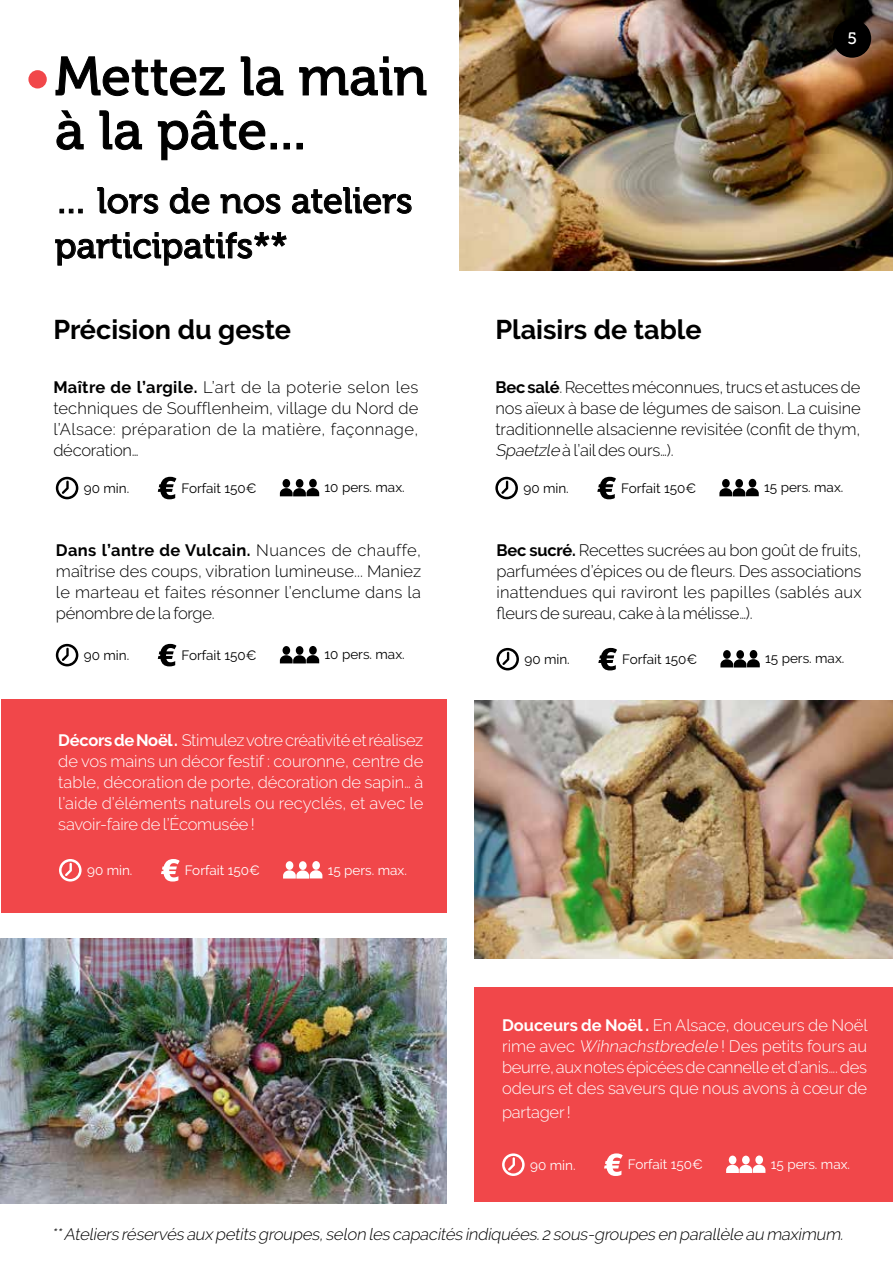
<style>
.page{position:relative;width:893px;height:1263px;background:#fff}
.page>*{position:absolute;margin:0;border:0;box-sizing:border-box;transform-origin:0 0}
.t1{font:54px/54px "Museo 500";color:#000}
.t2{font:36px/45px "Museo 500";color:#000}
.t3{font:700 27px "Raleway";color:#000}
.t4{font:300 16.5px/21px "Raleway";color:#000;text-align:justify}
.t5{font:300 16.5px/21px "Raleway";letter-spacing:-.015em;color:#fff;text-align:justify}
.t6{font:italic 300 16.5px "Raleway";color:#000}
.t7{font:16.5px "Museo 500";color:#fff}
.t8{font:13.5px "Raleway";color:#000}
.t9{font:13.5px "Raleway";color:#fff}
.s1{font-family:"Raleway";font-size:21px;color:#fff}
.s2{font-weight:700}
.s3{font-style:italic}
</style>
<div class="page">
<div style="left:1px;top:700px;width:445px;height:213px;background:#f1474a"></div>
<svg style="left:0;top:643px;width:117px;height:561px"></svg>
<svg style="left:55px;top:56px;width:170px;height:40px"></svg>
<svg style="left:240px;top:56px;width:44px;height:40px"></svg>
<svg style="left:299px;top:56px;width:128px;height:40px"></svg>
<svg style="left:56px;top:110px;width:28px;height:40px"></svg>
<svg style="left:99px;top:110px;width:43px;height:40px"></svg>
<svg style="left:158px;top:110px;width:119px;height:51px"></svg>
<svg style="left:284px;top:143px;width:6px;height:6px"></svg>
<svg style="left:297px;top:143px;width:6px;height:6px"></svg>
<svg style="left:60px;top:209px;width:23px;height:4px"></svg>
<svg style="left:97px;top:187px;width:62px;height:27px"></svg>
<svg style="left:170px;top:187px;width:40px;height:27px"></svg>
<svg style="left:220px;top:194px;width:61px;height:20px"></svg>
<svg style="left:292px;top:187px;width:120px;height:27px"></svg>
<svg style="left:55px;top:232px;width:232px;height:34px"></svg>
<img style="left:459px;top:0;width:434px;height:271px">
<div style="left:28px;top:70px;width:19px;height:18px;background:#f1474a;border-radius:50%"></div>
<div style="left:833px;top:19px;width:38px;height:39px;background:#000;border-radius:50%"></div>
<svg style="left:496px;top:648px;width:23px;height:22px"></svg>
<svg style="left:598px;top:648px;width:19px;height:22px"></svg>
<svg style="left:720px;top:650px;width:40px;height:17px"></svg>
<img style="left:0;top:939px;width:446px;height:264px">
<svg style="left:59px;top:859px;width:23px;height:22px"></svg>
<svg style="left:161px;top:859px;width:19px;height:22px"></svg>
<svg style="left:283px;top:861px;width:39px;height:17px"></svg>
<div style="left:474px;top:987px;width:419px;height:215px;background:#f1474a"></div>
<svg style="left:502px;top:1153px;width:23px;height:23px"></svg>
<svg style="left:604px;top:1153px;width:19px;height:23px"></svg>
<svg style="left:726px;top:1155px;width:39px;height:18px"></svg>
<img style="left:474px;top:700px;width:419px;height:259px">
<svg style="left:56px;top:477px;width:22px;height:22px"></svg>
<svg style="left:158px;top:477px;width:18px;height:22px"></svg>
<svg style="left:280px;top:479px;width:39px;height:17px"></svg>
<svg style="left:56px;top:644px;width:22px;height:22px"></svg>
<svg style="left:158px;top:644px;width:18px;height:22px"></svg>
<svg style="left:280px;top:646px;width:39px;height:17px"></svg>
<svg style="left:495px;top:477px;width:23px;height:22px"></svg>
<svg style="left:597px;top:477px;width:19px;height:22px"></svg>
<svg style="left:719px;top:479px;width:40px;height:17px"></svg>
<h1 class="t1" style="left:55px;top:50px;width:374px">Mettez la main à la pâte...</h1>
<h2 class="t2" style="left:55px;top:179px;width:359px">… lors de nos ateliers participatifs**<span class="s1">**</span></h2>
<p class="t7" style="left:847px;top:29px;width:11px">5</p>
<h3 class="t3" style="left:53px;top:314px;width:239px">Précision du geste</h3>
<h3 class="t3" style="left:495px;top:314px;width:208px">Plaisirs de table</h3>
<p class="t4" style="left:495px;top:377px;width:367px"><span class="s2">Bec salé</span>. Recettes méconnues, trucs et astuces de nos aïeux à base de légumes de saison. La cuisine traditionnelle alsacienne revisitée (confit de thym, <span class="s3">Spaetzle</span> à l’ail des ours…).</p>
<p class="t4" style="left:53px;top:377px;width:367px"><span class="s2">Maître de l’argile.</span> L’art de la poterie selon les techniques de Soufflenheim, village du Nord de l’Alsace: préparation de la matière, façonnage, décoration…</p>
<p class="t8" style="left:84px;top:480px;width:47px">90 min.</p>
<p class="t8" style="left:182px;top:480px;width:77px">Forfait 150€</p>
<p class="t8" style="left:325px;top:480px;width:82px">10 pers. max.</p>
<p class="t4" style="left:56px;top:539px;width:367px"><span class="s2">Dans l’antre de Vulcain.</span> Nuances de chauffe, maîtrise des coups, vibration lumineuse... Maniez le marteau et faites résonner l’enclume dans la pénombre de la forge.</p>
<p class="t8" style="left:84px;top:647px;width:47px">90 min.</p>
<p class="t8" style="left:182px;top:647px;width:77px">Forfait 150€</p>
<p class="t8" style="left:325px;top:647px;width:82px">10 pers. max.</p>
<p class="t5" style="left:58px;top:729px;width:367px"><span class="s2">Décors de Noël .</span> Stimulez votre créativité et réalisez de vos mains un décor festif : couronne, centre de table, décoration de porte, décoration de sapin… à l’aide d’éléments naturels ou recyclés, et avec le savoir-faire de l’Écomusée !</p>
<p class="t9" style="left:87px;top:862px;width:47px">90 min.</p>
<p class="t9" style="left:185px;top:862px;width:77px">Forfait 150€</p>
<p class="t9" style="left:328px;top:862px;width:81px">15 pers. max.</p>
<p class="t8" style="left:523px;top:480px;width:47px">90 min.</p>
<p class="t8" style="left:621px;top:480px;width:77px">Forfait 150€</p>
<p class="t8" style="left:764px;top:480px;width:81px">15 pers. max.</p>
<p class="t4" style="left:496px;top:539px;width:367px"><span class="s2">Bec sucré.</span> Recettes sucrées au bon goût de fruits, parfumées d’épices ou de fleurs. Des associations inattendues qui raviront les papilles (sablés aux fleurs de sureau, cake à la mélisse…).</p>
<p class="t8" style="left:524px;top:651px;width:47px">90 min.</p>
<p class="t8" style="left:622px;top:651px;width:77px">Forfait 150€</p>
<p class="t8" style="left:765px;top:651px;width:81px">15 pers. max.</p>
<p class="t5" style="left:502px;top:1014px;width:367px"><span class="s2">Douceurs de Noël .</span> En Alsace, douceurs de Noël rime avec <span class="s3">Wihnachstbredele</span> ! Des petits fours au beurre, aux notes épicées de cannelle et d’anis…. des odeurs et des saveurs que nous avons à cœur de</p>
<p class="t5" style="left:502px;top:1101px;width:70px">partager !</p>
<p class="t9" style="left:530px;top:1157px;width:47px">90 min.</p>
<p class="t9" style="left:628px;top:1157px;width:77px">Forfait 150€</p>
<p class="t9" style="left:771px;top:1156px;width:81px">15 pers. max.</p>
<p class="t6" style="left:52px;top:1225px;width:796px">**Ateliers réservés aux petits groupes,selon les capacités indiquées.2 sous-groupes en parallèle au maximum.</p>
</div>
